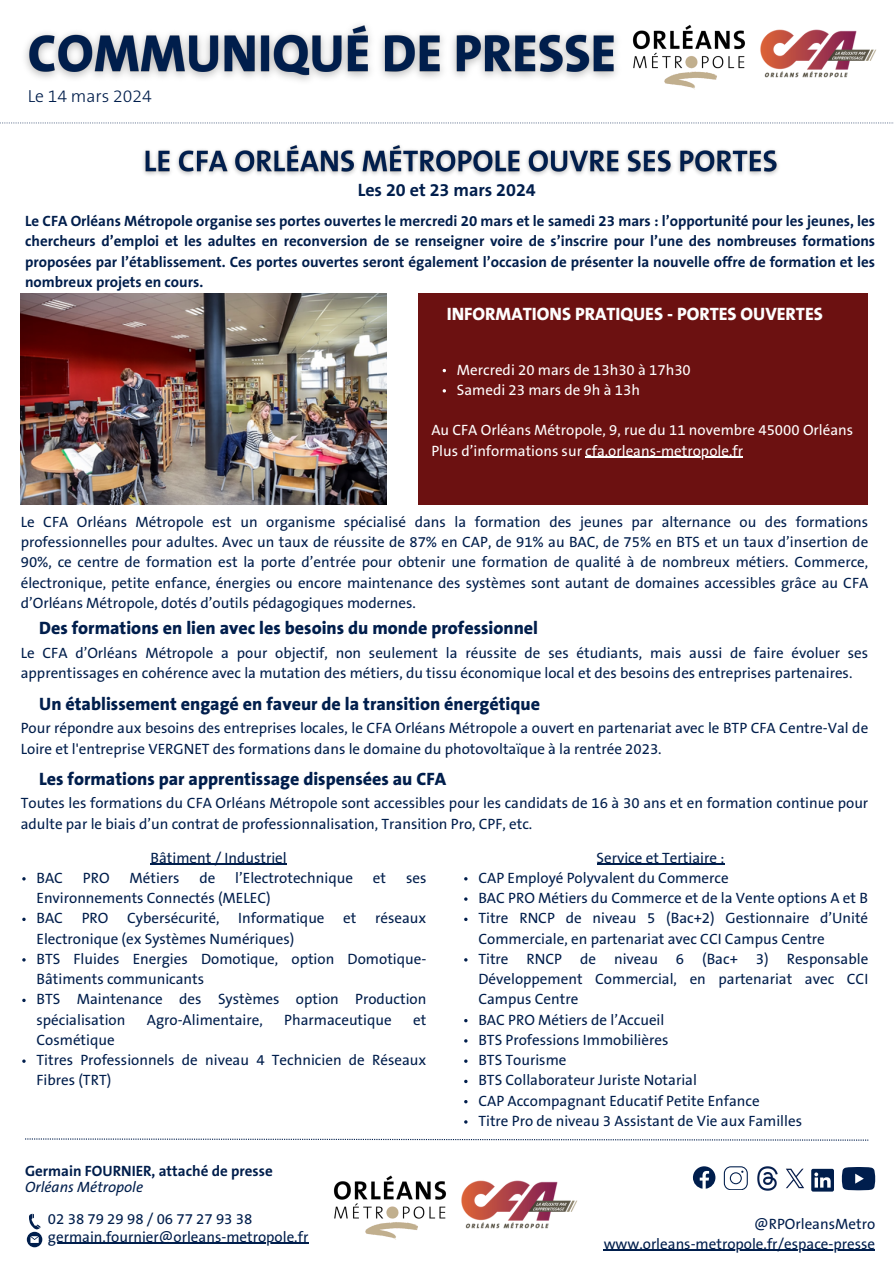
<style>
.page{position:relative;width:894px;height:1264px;background:#fff}
.page>*{position:absolute;margin:0;border:0;box-sizing:border-box;transform-origin:0 0}
.t1{font:800 18px "The Sans B W8";color:#001e4c}
.t2{font:800 18px "The Sans B W8";color:#fefefe}
.t3{font:700 18px "The Sans B W7";color:#001e4c}
.t4{font:300 17.55px "The Sans B W3";color:#001e4c}
.t5{font:15px/20.2px "The Sans B W5 Plain";color:#001e4c}
.t6{font:700 15px/20.2px "The Sans B W7";color:#001e4c}
.t7{font:15px/20.2px "The Sans B W5 Plain";color:#fefefe}
.s1{font-family:"The Sans B W5 Plain";font-weight:400;font-style:italic}
</style>
<div class="page">
<hr style="left:48px;top:1242px;width:260px;height:1px;background:#001e4c">
<svg style="left:27px;top:1213px;width:15px;height:34px"></svg>
<svg style="left:692px;top:1166px;width:23px;height:22px"></svg>
<svg style="left:723px;top:1166px;width:24px;height:23px"></svg>
<svg style="left:811px;top:1168px;width:22px;height:23px"></svg>
<svg style="left:841px;top:1167px;width:33px;height:23px"></svg>
<img style="left:786px;top:1168px;width:18px;height:21px">
<img style="left:757px;top:1166px;width:21px;height:24px">
<svg style="left:25px;top:1138px;width:843px;height:2px"></svg>
<svg style="left:0;top:122px;width:893px;height:1px"></svg>
<img style="left:21px;top:293px;width:365px;height:212px">
<div style="left:418px;top:293px;width:448px;height:211px;background:#6c1111"></div>
<img style="left:762px;top:29px;width:114px;height:49px">
<img style="left:615px;top:25px;width:147px;height:99px">
<img style="left:143px;top:145px;width:636px;height:30px">
<hr style="left:603px;top:1249px;width:271px;height:1px;background:#001e4c">
<img style="left:25px;top:25px;width:604px;height:66px">
<hr style="left:150px;top:863px;width:137px;height:1px;background:#001e4c">
<svg style="left:22px;top:877px;width:4px;height:3px"></svg>
<svg style="left:22px;top:917px;width:4px;height:4px"></svg>
<svg style="left:22px;top:958px;width:4px;height:3px"></svg>
<svg style="left:22px;top:998px;width:4px;height:4px"></svg>
<hr style="left:596px;top:863px;width:128px;height:1px;background:#001e4c">
<svg style="left:442px;top:369px;width:4px;height:3px"></svg>
<hr style="left:585px;top:456px;width:157px;height:2px;background:#fefefe">
<img style="left:463px;top:1180px;width:114px;height:49px">
<img style="left:316px;top:1138px;width:147px;height:102px">
<h3 class="t4" style="left:28px;top:89px;width:125px">Le 14 mars 2024</h3>
<h4 class="t3" style="left:357px;top:182px;width:180px">Les 20 et 23 mars 2024</h4>
<h6 class="t6" style="left:25px;top:212px;width:851px;text-align:justify">Le CFA Orléans Métropole organise ses portes ouvertes le mercredi 20 mars et le samedi 23 mars : l’opportunité pour les jeunes, les chercheurs d’emploi et les adultes en reconversion de se renseigner voire de s’inscrire pour l’une des nombreuses formations proposées par l’établissement. Ces portes ouvertes seront également l’occasion de présenter la nouvelle offre de formation et les nombreux projets en cours.</h6>
<p class="t2" style="left:446px;top:306px;width:377px">INFORMATIONS PRATIQUES - PORTES OUVERTES</p>
<p class="t7" style="left:457px;top:361px;width:235px">Mercredi 20 mars de 13h30 à 17h30</p>
<p class="t7" style="left:457px;top:381px;width:184px">Samedi 23 mars de 9h à 13h</p>
<p class="t7" style="left:431px;top:421px;width:423px">Au CFA Orléans Métropole, 9, rue du 11 novembre 45000 Orléans<br>Plus d’informations sur cfa.orleans-metropole.fr</p>
<h6 class="t5" style="left:21px;top:513px;width:848px;text-align:justify">Le CFA Orléans Métropole est un organisme spécialisé dans la formation des jeunes par alternance ou des formations professionnelles pour adultes. Avec un taux de réussite de 87% en CAP, de 91% au BAC, de 75% en BTS et un taux d’insertion de 90%, ce centre de formation est la porte d’entrée pour obtenir une formation de qualité à de nombreux métiers. Commerce, électronique, petite enfance, énergies ou encore maintenance des systèmes sont autant de domaines accessibles grâce au CFA d’Orléans Métropole, dotés d’outils pédagogiques modernes.</h6>
<h6 class="t1" style="left:39px;top:620px;width:500px">Des formations en lien avec les besoins du monde professionnel</h6>
<h6 class="t5" style="left:21px;top:644px;width:848px">Le CFA d’Orléans Métropole a pour objectif, non seulement la réussite de ses étudiants, mais aussi de faire évoluer ses apprentissages en cohérence avec la mutation des métiers, du tissu économique local et des besoins des entreprises partenaires.</h6>
<h6 class="t1" style="left:39px;top:696px;width:502px">Un établissement engagé en faveur de la transition énergétique</h6>
<h4 class="t5" style="left:21px;top:719px;width:848px">Pour répondre aux besoins des entreprises locales, le CFA Orléans Métropole a ouvert en partenariat avec le BTP CFA Centre-Val de<br>Loire et l'entreprise VERGNET des formations dans le domaine du photovoltaïque à la rentrée 2023.</h4>
<h6 class="t1" style="left:39px;top:771px;width:408px">Les formations par apprentissage dispensées au CFA</h6>
<p class="t5" style="left:21px;top:794px;width:848px">Toutes les formations du CFA Orléans Métropole sont accessibles pour les candidats de 16 à 30 ans et en formation continue pour adulte par le biais d’un contrat de professionnalisation, Transition Pro, CPF, etc.</p>
<p class="t5" style="left:150px;top:848px;width:138px">Bâtiment / Industriel</p>
<p class="t5" style="left:36px;top:869px;width:28px">BAC</p>
<p class="t5" style="left:83px;top:869px;width:28px">PRO</p>
<p class="t5" style="left:130px;top:869px;width:51px">Métiers</p>
<p class="t5" style="left:199px;top:869px;width:17px">de</p>
<p class="t5" style="left:235px;top:869px;width:119px">l’Electrotechnique</p>
<p class="t5" style="left:373px;top:869px;width:15px">et</p>
<p class="t5" style="left:406px;top:869px;width:22px">ses</p>
<p class="t5" style="left:36px;top:889px;width:235px">Environnements Connectés (MELEC)</p>
<p class="t5" style="left:36px;top:909px;width:391px">BAC PRO Cybersécurité, Informatique et réseaux<br>Electronique (ex Systèmes Numériques)</p>
<p class="t5" style="left:36px;top:950px;width:391px">BTS Fluides Energies Domotique, option Domotique-<br>Bâtiments communicants</p>
<h6 class="t5" style="left:36px;top:990px;width:391px">BTS Maintenance des Systèmes option Production spécialisation</h6>
<p class="t5" style="left:596px;top:848px;width:129px">Service et Tertiaire :</p>
<p class="t5" style="left:478px;top:869px;width:252px">CAP Employé Polyvalent du Commerce</p>
<p class="t5" style="left:478px;top:889px;width:391px">BAC PRO Métiers du Commerce et de la Vente options A et B</p>
<p class="t5" style="left:478px;top:909px;width:391px">Titre RNCP de niveau 5 (Bac+2) Gestionnaire d’Unité<br>Commerciale, en partenariat avec CCI Campus Centre</p>
<p class="t5" style="left:478px;top:950px;width:391px;text-align:justify">Titre RNCP de niveau 6 (Bac+ 3) Responsable Développement Commercial, en partenariat avec CCI Campus Centre</p>
<p class="t5" style="left:478px;top:1010px;width:187px">BAC PRO Métiers de l’Accueil</p>
<p class="t5" style="left:478px;top:1031px;width:191px">BTS Professions Immobilières</p>
<p class="t5" style="left:478px;top:1051px;width:90px">BTS Tourisme</p>
<p class="t5" style="left:478px;top:1071px;width:220px">BTS Collaborateur Juriste Notarial</p>
<p class="t5" style="left:478px;top:1091px;width:283px">CAP Accompagnant Educatif Petite Enfance</p>
<h6 class="t5" style="left:478px;top:1112px;width:325px">Titre Pro de niveau 3 Assistant de Vie aux Familles</h6>
<h6 class="t5" style="left:147px;top:1010px;width:117px">Agro-Alimentaire,</h6>
<h6 class="t5" style="left:284px;top:1010px;width:109px">Pharmaceutique</h6>
<h6 class="t5" style="left:413px;top:1010px;width:15px">et</h6>
<h6 class="t5" style="left:36px;top:1031px;width:80px">Cosmétique</h6>
<p class="t5" style="left:36px;top:1051px;width:391px">Titres Professionnels de niveau 4 Technicien de Réseaux<br>Fibres (TRT)</p>
<p class="t6" style="left:25px;top:1164px;width:249px;line-height:15.8px">Germain FOURNIER, attaché de presse<br><span class="s1">Orléans Métropole</span></p>
<p class="t5" style="left:48px;top:1209px;width:206px">0238792998/0677279338</p>
<h5 class="t5" style="left:48px;top:1227px;width:262px">germain.fournier@orleans-metropole.fr</h5>
<h4 class="t5" style="left:753px;top:1215px;width:123px">@RPOrleansMetro</h4>
<h6 class="t5" style="left:603px;top:1234px;width:273px">www.orleans-metropole.fr/espace-presse</h6>
</div>
